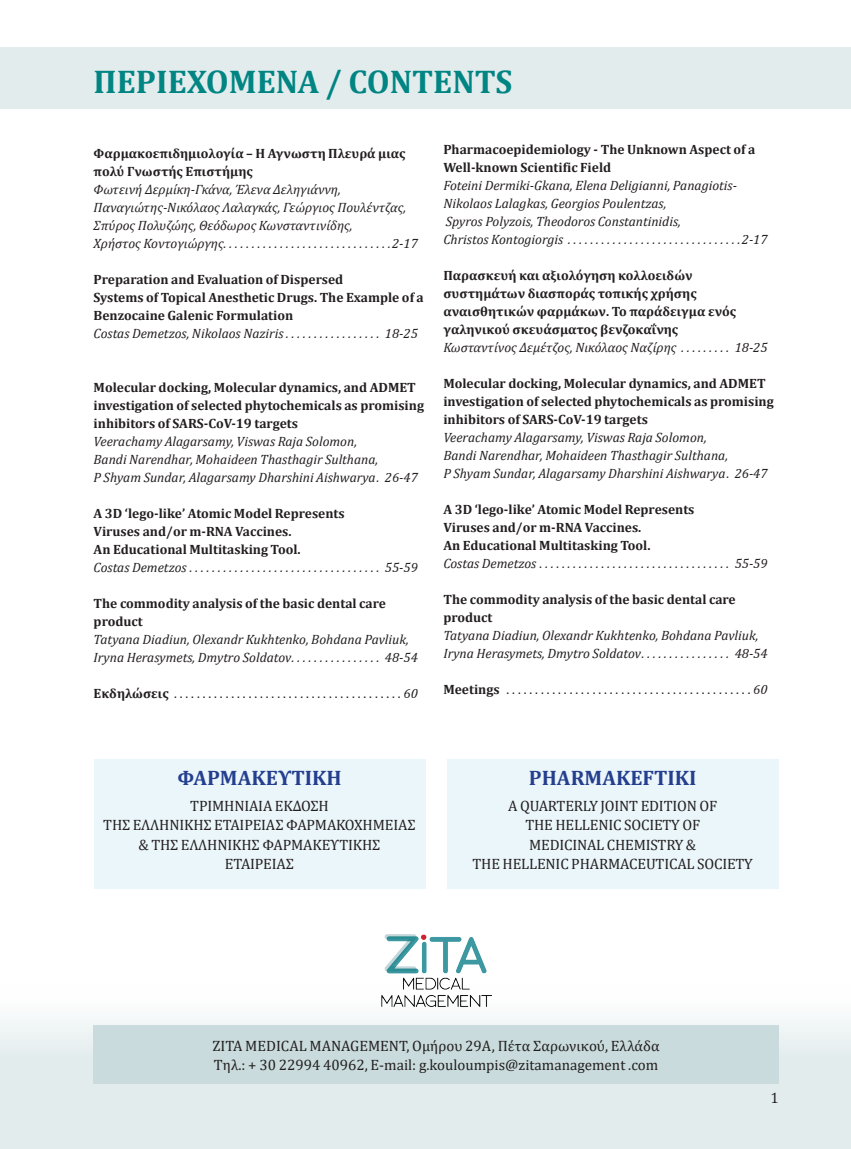
<style>
.page{position:relative;width:851px;height:1149px;background:#fff}
.page>*{position:absolute;margin:0;border:0;box-sizing:border-box;transform-origin:0 0}
.MESOTITLOS{font:700 33px "Cambria";color:#008583}
.TITLOS{font:700 21px "Cambria";color:#253f8e}
.TEXT_new{font:15px/19.5px "Cambria";letter-spacing:-.01em;color:#231f20;text-align:center}
.TEXT_INDEX{font:italic 13.5px/18px "Cambria";color:#231f20}
.TEXT_INDEX-2{font:700 13.5px/18px "Cambria";color:#231f20}
.TEXT_INDEX-3{font:13.5px "Cambria";color:#231f20}
.s1{font-weight:700}
</style>
<div class="page">
<div style="left:0;top:984px;width:850px;height:164px;background:linear-gradient(to bottom,#f9fbfb,#dae7e8)"></div>
<div style="left:0;top:47px;width:850px;height:61px;background:#e2eced"></div>
<div style="left:94px;top:1025px;width:684px;height:58px;background:#c9dbdc"></div>
<div style="left:94px;top:759px;width:331px;height:129px;background:#ebf6fb"></div>
<div style="left:446px;top:759px;width:332px;height:129px;background:#ebf6fb"></div>
<img style="left:380px;top:934px;width:111px;height:91px">
<p class="MESOTITLOS" style="left:94px;top:58px;width:420px">ΠΕΡΙΕΧΟΜΕΝΑ / CONTENTS</p>
<p class="TEXT_INDEX-2" style="left:94px;top:144px;width:313px">Φαρμακοεπιδημιολογία – Η Άγνωστη Πλευρά μιας πολύ Γνωστής Επιστήμης</p>
<p class="TEXT_INDEX" style="left:94px;top:179px;width:325px">Φωτεινή Δερμίκη-Γκάνα, Έλενα Δεληγιάννη, Παναγιώτης-Νικόλαος Λαλαγκάς, Γεώργιος Πουλέντζας, Σπύρος Πολυζώης, Θεόδωρος Κωνσταντινίδης,<br>Χρήστος Κοντογιώργης . . . . . . . . . . . . . . . . . . . . . . . . . . . . . 2-17</p>
<p class="TEXT_INDEX-2" style="left:94px;top:270px;width:332px">Preparation and Evaluation of Dispersed<br>Systems of Topical Anesthetic Drugs. The Example of a<br>Benzocaine Galenic Formulation</p>
<p class="TEXT_INDEX" style="left:94px;top:323px;width:325px">Costas Demetzos, Nikolaos Naziris . . . . . . . . . . . . . . . . . 18-25</p>
<p class="TEXT_INDEX-2" style="left:94px;top:378px;width:332px">Molecular docking, Molecular dynamics, and ADMET investigation of selected phytochemicals as promising inhibitors of SARS-CoV-19 targets</p>
<p class="TEXT_INDEX" style="left:94px;top:431px;width:325px">Veerachamy Alagarsamy, Viswas Raja Solomon,<br>Bandi Narendhar, Mohaideen Thasthagir Sulthana,<br>P Shyam Sundar, Alagarsamy Dharshini Aishwarya . 26-47</p>
<p class="TEXT_INDEX-2" style="left:94px;top:504px;width:252px">A 3D ‘lego-like’ Atomic Model Represents<br>Viruses and/or m-RNA Vaccines.<br>An Educational Multitasking Tool.</p>
<p class="TEXT_INDEX" style="left:94px;top:557px;width:325px">Costas Demetzos . . . . . . . . . . . . . . . . . . . . . . . . . . . . . . . . . . 55-59</p>
<p class="TEXT_INDEX-2" style="left:94px;top:594px;width:294px">The commodity analysis of the basic dental care product</p>
<p class="TEXT_INDEX" style="left:94px;top:629px;width:325px">Tatyana Diadiun, Olexandr Kukhtenko, Bohdana Pavliuk,<br>Iryna Herasymets, Dmytro Soldatov . . . . . . . . . . . . . . . . 48-54</p>
<p class="TEXT_INDEX-3" style="left:94px;top:685px;width:82px"><span class="s1">Εκδηλώσεις</span> ........................................</p>
<p class="TEXT_INDEX" style="left:403px;top:683px;width:16px">60</p>
<p class="TEXT_INDEX-2" style="left:443px;top:140px;width:313px">Pharmacoepidemiology - The Unknown Aspect of a<br>Well-known Scientific Field</p>
<p class="TEXT_INDEX" style="left:443px;top:176px;width:325px">Foteini Dermiki-Gkana, Elena Deligianni, Panagiotis-Nikolaos Lalagkas, Georgios Poulentzas,<br>Spyros Polyzois, Theodoros Constantinidis,<br>Christos Kontogiorgis . . . . . . . . . . . . . . . . . . . . . . . . . . . . . . 2-17</p>
<p class="TEXT_INDEX-2" style="left:443px;top:266px;width:294px">Παρασκευή και αξιολόγηση κολλοειδών συστημάτων διασποράς τοπικής χρήσης αναισθητικών φαρμάκων. Το παράδειγμα ενός γαληνικού σκευάσματος βενζοκαΐνης</p>
<p class="TEXT_INDEX" style="left:443px;top:338px;width:325px">Κωσταντίνος Δεμέτζος, Νικόλαος Ναζίρης . . . . . . . . . 18-25</p>
<p class="TEXT_INDEX-2" style="left:443px;top:374px;width:332px">Molecular docking, Molecular dynamics, and ADMET investigation of selected phytochemicals as promising inhibitors of SARS-CoV-19 targets</p>
<p class="TEXT_INDEX" style="left:443px;top:428px;width:325px">Veerachamy Alagarsamy, Viswas Raja Solomon,<br>Bandi Narendhar, Mohaideen Thasthagir Sulthana,<br>P Shyam Sundar, Alagarsamy Dharshini Aishwarya . 26-47</p>
<p class="TEXT_INDEX-2" style="left:443px;top:500px;width:252px">A 3D ‘lego-like’ Atomic Model Represents<br>Viruses and/or m-RNA Vaccines.<br>An Educational Multitasking Tool.</p>
<p class="TEXT_INDEX" style="left:443px;top:554px;width:325px">Costas Demetzos . . . . . . . . . . . . . . . . . . . . . . . . . . . . . . . . . . 55-59</p>
<p class="TEXT_INDEX-2" style="left:443px;top:590px;width:294px">The commodity analysis of the basic dental care product</p>
<p class="TEXT_INDEX" style="left:443px;top:626px;width:325px">Tatyana Diadiun, Olexandr Kukhtenko, Bohdana Pavliuk,<br>Iryna Herasymets, Dmytro Soldatov . . . . . . . . . . . . . . . . 48-54</p>
<p class="TEXT_INDEX-3" style="left:443px;top:681px;width:65px"><span class="s1">Meetings</span> ...........................................</p>
<p class="TEXT_INDEX" style="left:753px;top:680px;width:16px">60</p>
<p class="TITLOS" style="left:177px;top:762px;width:166px">ΦΑΡΜΑΚΕΥΤΙΚΗ</p>
<p class="TEXT_new" style="left:103px;top:795px;width:314px">ΤΡΙΜΗΝΙΑΊΑ ΈΚΔΟΣΗ<br>ΤΗΣ ΕΛΛΗΝΙΚΗΣ ΕΤΑΙΡΕΙΑΣ ΦΑΡΜΑΚΟΧΗΜΕΙΑΣ &amp; ΤΗΣ ΕΛΛΗΝΙΚΗΣ ΦΑΡΜΑΚΕΥΤΙΚΗΣ</p>
<p class="TEXT_new" style="left:225px;top:854px;width:71px">ΕΤΑΙΡΕΙΑΣ</p>
<p class="TITLOS" style="left:529px;top:762px;width:169px">PHARMAKEFTIKI</p>
<p class="TEXT_new" style="left:508px;top:795px;width:210px">A QUARTERLY JOINT EDITION OF</p>
<p class="TEXT_new" style="left:525px;top:815px;width:176px">THE HELLENIC SOCIETY OF</p>
<p class="TEXT_new" style="left:529px;top:834px;width:168px">MEDICINAL CHEMISTRY &amp;</p>
<p class="TEXT_new" style="left:472px;top:854px;width:282px">THE HELLENIC PHARMACEUTICAL SOCIETY</p>
<p class="TEXT_new" style="left:212px;top:1035px;width:448px">ZITA MEDICAL MANAGEMENT, Ομήρου 29Α, Πέτα Σαρωνικού, Ελλάδα</p>
<p class="TEXT_new" style="left:214px;top:1054px;width:446px">Τηλ.: + 30 22994 40962, E-mail: g.kouloumpis@zitamanagement .com</p>
<p class="TEXT_new" style="left:770px;top:1087px;width:10px">1</p>
</div>
